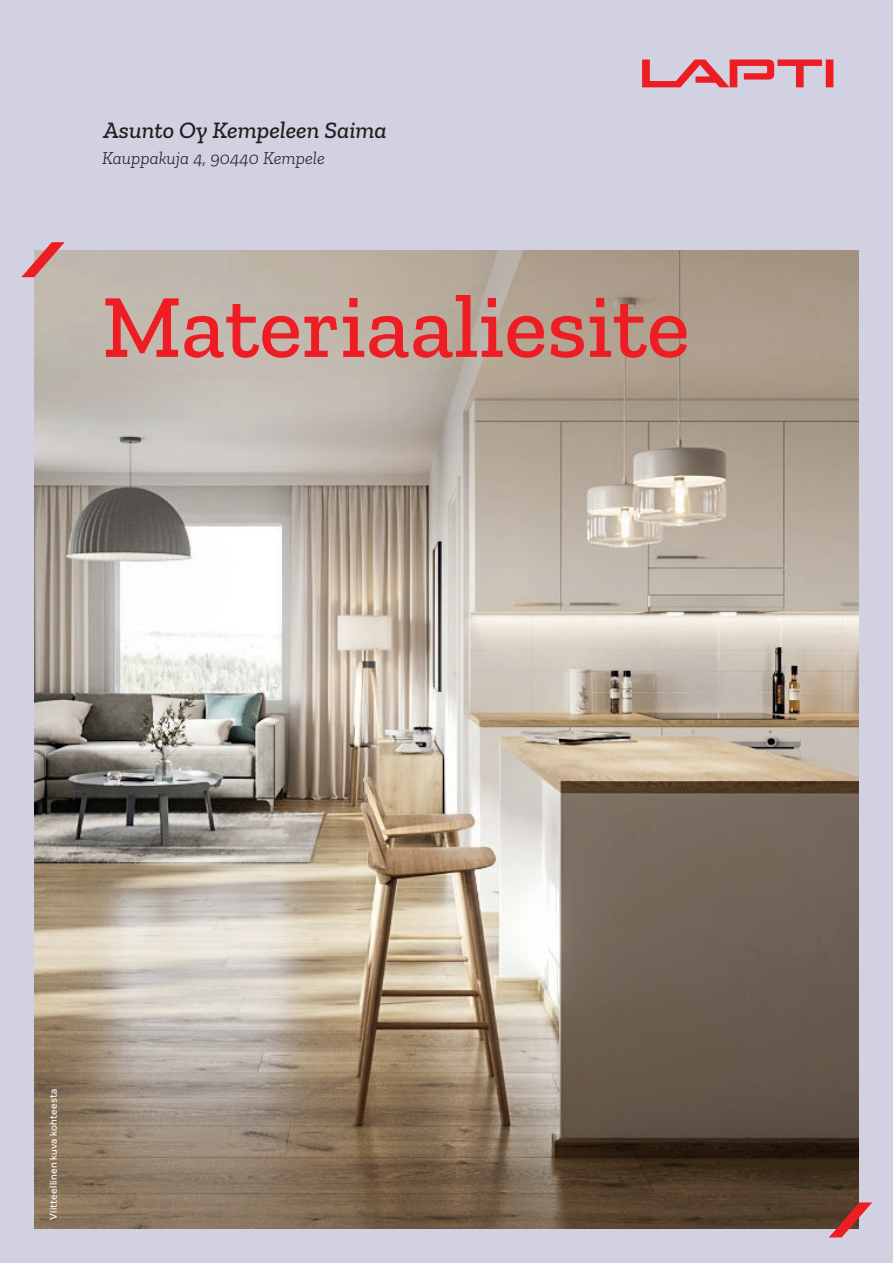
<style>
.page{position:relative;width:893px;height:1263px;background:#d1d1e1}
.page>*{position:absolute;margin:0;border:0;box-sizing:border-box;transform-origin:0 0}
.t1{font:500 90px "Zilla Slab";color:#ee1d23}
.t2{font:italic 500 24px "Zilla Slab";color:#231f20}
.t3{font:italic 300 18px "Zilla Slab";color:#231f20}
.t4{font:10.5px "Effra";letter-spacing:.025em;color:#fff}
</style>
<div class="page">
<img style="left:34px;top:250px;width:825px;height:979px">
<svg style="left:21px;top:242px;width:44px;height:35px"></svg>
<svg style="left:829px;top:1202px;width:43px;height:35px"></svg>
<svg style="left:642px;top:60px;width:191px;height:27px"></svg>
<h2 class="t2" style="left:103px;top:117px;width:285px">Asunto Oy Kempeleen Saima</h2>
<h3 class="t3" style="left:102px;top:148px;width:224px">Kauppakuja 4, 90440 Kempele</h3>
<h1 class="t1" style="left:102px;top:277px;width:589px">Materiaaliesite</h1>
<p class="t4" style="left:47px;top:1220px;width:133px;rotate:-90deg">Viitteellinen kuva kohteesta</p>
</div>
